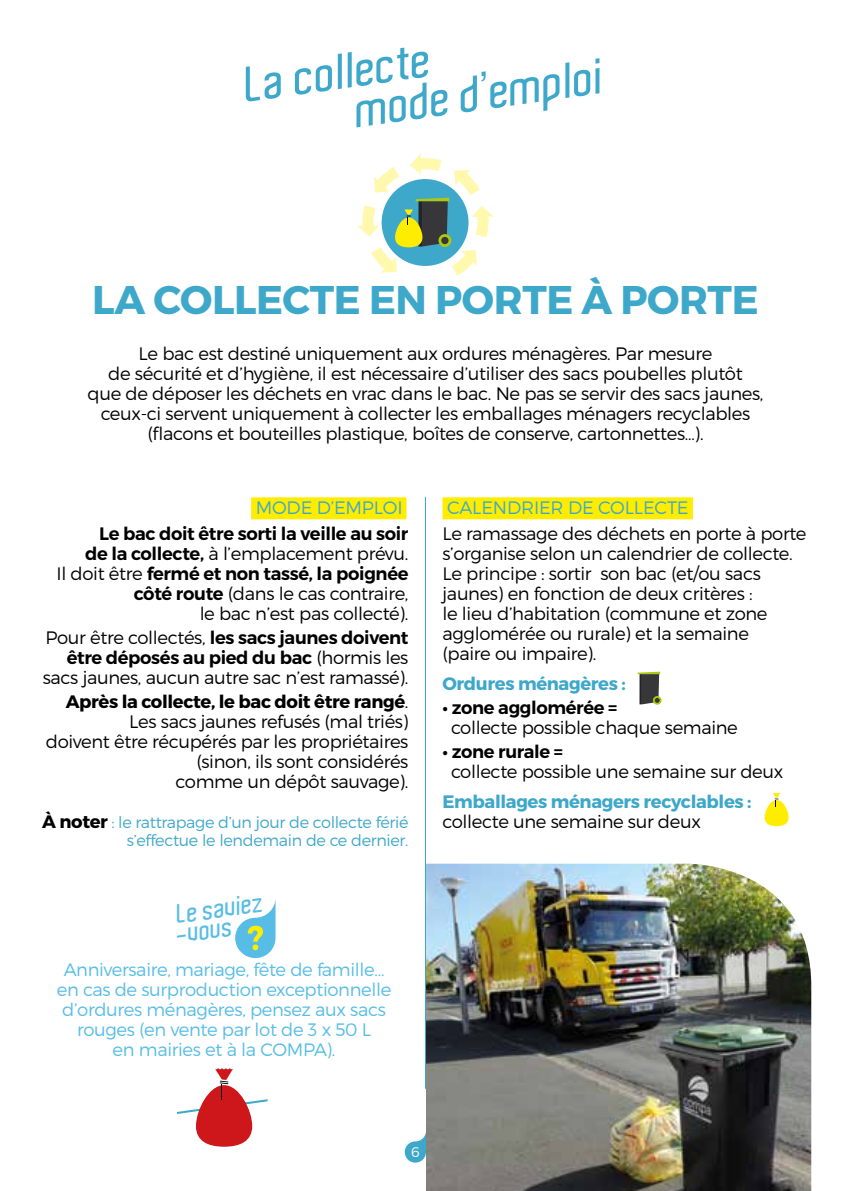
<style>
.page{position:relative;width:851px;height:1191px;background:#fff}
.page>*{position:absolute;margin:0;border:0;box-sizing:border-box;transform-origin:0 0}
.t1{font:600 48px/40.6px "Aldo";color:#3ea8ca}
.t2{font:700 40px "Montserrat";letter-spacing:-.01em;color:#3ea8ca}
.t3{font:600 25.8px/19.4px "Aldo";color:#57bde6}
.t4{font:300 18px/20px "Montserrat";letter-spacing:-.02em;color:#000}
.t5{font:300 18px/20px "Montserrat";letter-spacing:-.02em;color:#57bde6;text-align:center}
.t6{font:700 18px/20px "Montserrat";letter-spacing:-.02em;color:#3ea8ca}
.t7{font:600 18px/26px "Montserrat";letter-spacing:-.02em;color:#000}
.t8{font:300 16px/18px "Montserrat";letter-spacing:-.02em;color:#3ea8ca;text-align:right}
.t9{font:300 14px "Montserrat";color:#fff}
.s1{font-weight:300;color:#3ea8ca}
.s2{font-weight:600}
.s3{font-weight:700}
.s4{font-weight:700;font-size:18px;color:#000}
.s5{color:#3ea8ca}
.s6{font-weight:300;color:#000}
</style>
<div class="page">
<div style="left:251px;top:497px;width:155px;height:22px;background:#ffed00"></div>
<hr style="left:425px;top:497px;width:1px;height:591px;background:#3ea8ca">
<div style="left:442px;top:497px;width:250px;height:22px;background:#ffed00"></div>
<svg style="left:404px;top:1132px;width:22px;height:30px"></svg>
<svg style="left:358px;top:153px;width:135px;height:123px"></svg>
<img style="left:426px;top:863px;width:385px;height:328px">
<svg style="left:235px;top:902px;width:40px;height:56px"></svg>
<svg style="left:177px;top:1068px;width:91px;height:78px"></svg>
<div style="left:652px;top:696px;width:9px;height:8px;background:#adc90e;border-radius:50%"></div>
<svg style="left:637px;top:671px;width:23px;height:34px"></svg>
<svg style="left:764px;top:793px;width:24px;height:33px"></svg>
<h2 class="t1" style="left:345px;top:51px;width:251px;text-indent:-106px;rotate:-8deg">La collecte<br>mode d’emploi</h2>
<h3 class="t2" style="left:92px;top:275px;width:667px">LA COLLECTE EN PORTE À PORTE</h3>
<p class="t4" style="left:88px;top:343px;width:677px;text-align:center">Le bac est destiné uniquement aux ordures ménagères. Par mesure<br>de sécurité et d’hygiène, il est nécessaire d’utiliser des sacs poubelles plutôt<br>que de déposer les déchets en vrac dans le bac. Ne pas se servir des sacs jaunes, ceux-ci servent uniquement à collecter les emballages ménagers recyclables (flacons et bouteilles plastique, boîtes de conserve, cartonnettes…).</p>
<p class="t7" style="left:99px;top:495px;width:311px;text-indent:157px"><span class="s1">MODE D’EMPLOI<br></span>Le bac doit être sorti la veille au soir</p>
<p class="t4" style="left:56px;top:543px;width:353px;text-align:right"><span class="s2">de la collecte,</span> à l’emplacement prévu.<br>Il doit être <span class="s2">fermé et non tassé, la poignée côté route</span> (dans le cas contraire,<br>le bac n’est pas collecté).</p>
<p class="t4" style="left:43px;top:627px;width:367px;text-align:right">Pour être collectés, <span class="s2">les sacs jaunes doivent être déposés au pied du bac</span> (hormis les sacs jaunes, aucun autre sac n’est ramassé).</p>
<p class="t4" style="left:46px;top:691px;width:364px;text-align:right"><span class="s3">Après la collecte, le bac doit être rangé</span>.<br>Les sacs jaunes refusés (mal triés)<br>doivent être récupérés par les propriétaires (sinon, ils sont considérés<br>comme un dépôt sauvage).</p>
<p class="t8" style="left:42px;top:813px;width:368px"><span class="s4">À noter</span> : le rattrapage d’un jour de collecte férié s’effectue le lendemain de ce dernier.</p>
<p class="t3" style="left:172px;top:905px;width:92px;rotate:-8deg">Le saviez -vous</p>
<p class="t5" style="left:57px;top:958px;width:336px">Anniversaire, mariage, fête de famille… en cas de surproduction exceptionnelle d’ordures ménagères, pensez aux sacs rouges (en vente par lot de 3 x 50 L<br>en mairies et à la COMPA).</p>
<p class="t4" style="left:442px;top:494px;width:365px;line-height:26px"><span class="s5">CALENDRIER DE COLLECTE<br></span>Le ramassage des déchets en porte à porte</p>
<p class="t4" style="left:442px;top:543px;width:352px">s’organise selon un calendrier de collecte.<br>Le principe : sortir son bac (et/ou sacs jaunes) en fonction de deux critères :<br>le lieu d’habitation (commune et zone agglomérée ou rurale) et la semaine (paire ou impaire).</p>
<p class="t6" style="left:442px;top:674px;width:185px">Ordures ménagères :</p>
<p class="t4" style="left:451px;top:697px;width:288px;text-indent:-8px"><span class="s2">• zone agglomérée =<br></span>collecte possible chaque semaine</p>
<p class="t4" style="left:451px;top:741px;width:334px;text-indent:-8px"><span class="s2">• zone rurale =<br></span>collecte possible une semaine sur deux</p>
<p class="t6" style="left:442px;top:792px;width:310px">Emballages ménagers recyclables : <span class="s6">collecte une semaine sur deux</span></p>
<p class="t9" style="left:411px;top:1143px;width:10px">6</p>
</div>
